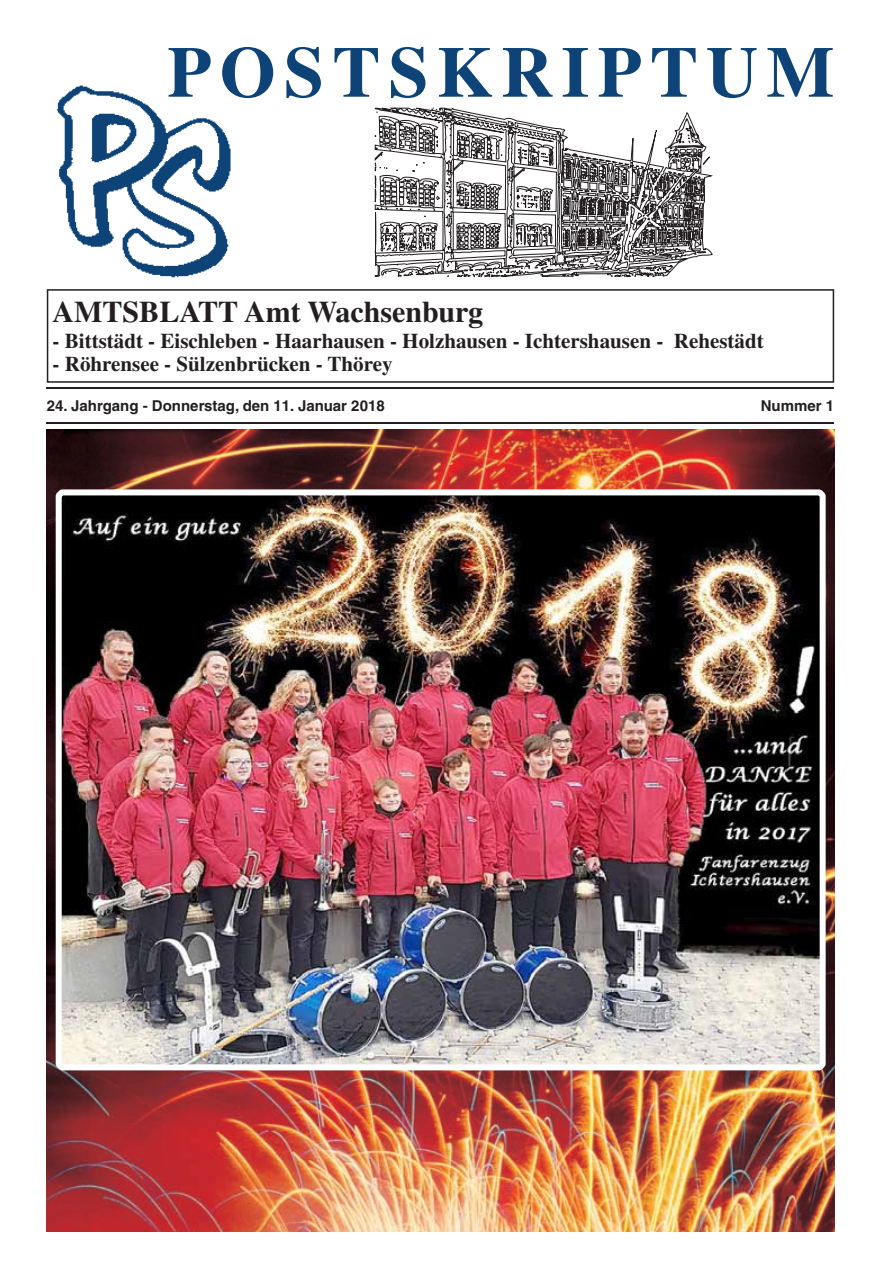
<style>
.page{position:relative;width:881px;height:1263px;background:#fff}
.page>*{position:absolute;margin:0;border:0;box-sizing:border-box;transform-origin:0 0}
.t1{font:700 72px "Times LT";letter-spacing:.115em;color:#0d4376}
.t2{font:700 30px "Times LT";color:#231f20}
.t3{font:700 21px "Times LT";color:#231f20}
.t4{font:700 15px "Helvetica LT";color:#231f20}
</style>
<div class="page">
<hr style="left:47px;top:422px;width:786px;height:2px;background:#231f20">
<hr style="left:47px;top:388px;width:786px;height:1px;background:#231f20">
<svg style="left:47px;top:289px;width:786px;height:94px"></svg>
<svg style="left:374px;top:108px;width:338px;height:169px"></svg>
<img style="left:53px;top:85px;width:195px;height:215px">
<img style="left:47px;top:429px;width:786px;height:802px">
<img style="left:56px;top:489px;width:769px;height:581px">
<h1 class="t1" style="left:167px;top:30px;width:668px">POSTSKRIPTUM</h1>
<h2 class="t2" style="left:53px;top:294px;width:432px">AMTSBLATT Amt Wachsenburg</h2>
<p class="t3" style="left:53px;top:328px;width:712px">- Bittstädt - Eischleben - Haarhausen - Holzhausen - Ichtershausen - Rehestädt</p>
<p class="t3" style="left:53px;top:351px;width:341px">- Röhrensee - Sülzenbrücken - Thörey</p>
<p class="t4" style="left:47px;top:397px;width:339px">24. Jahrgang - Donnerstag, den 11. Januar 2018</p>
<p class="t4" style="left:760px;top:397px;width:75px">Nummer 1</p>
</div>
